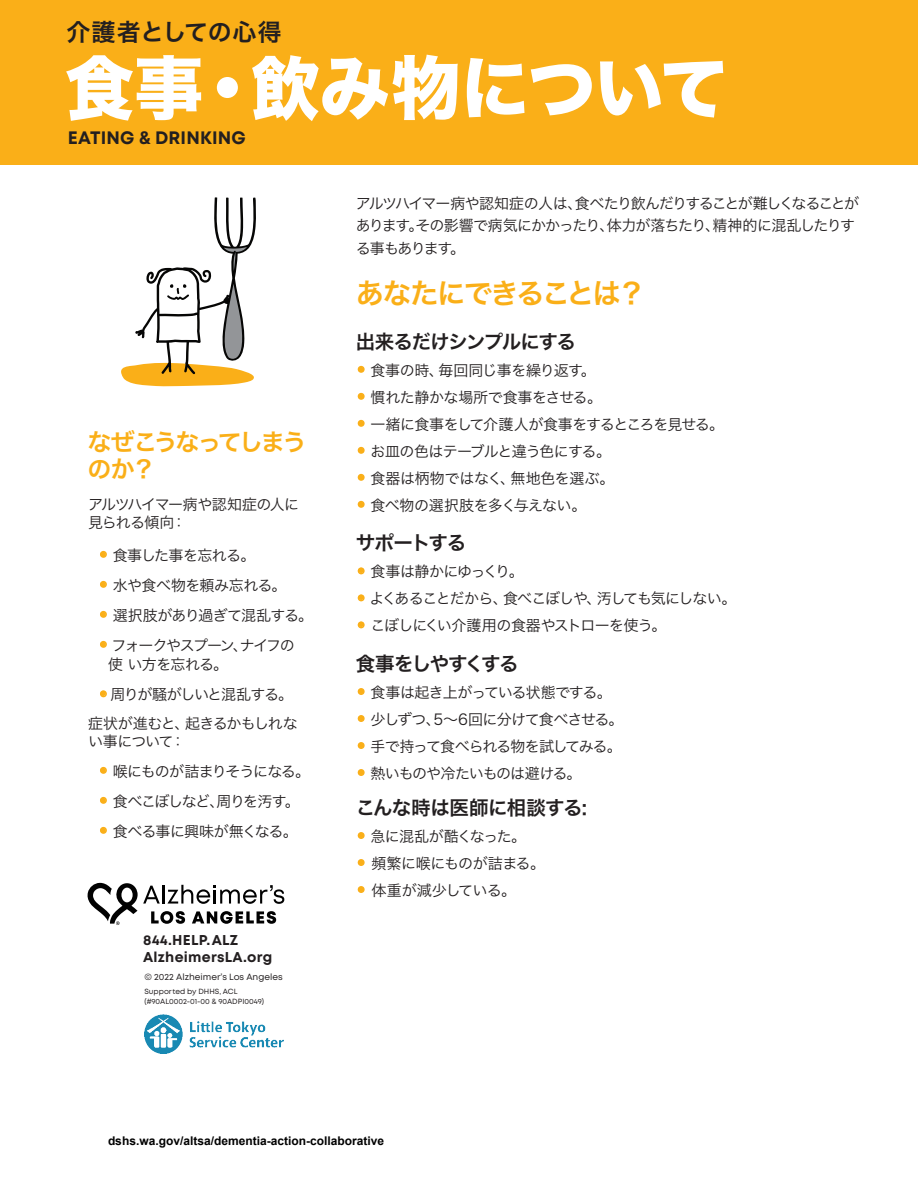
<style>
.page{position:relative;width:918px;height:1188px;background:#fff}
.page>*{position:absolute;margin:0;border:0;box-sizing:border-box;transform-origin:0 0}
.t1{font:69px "Hira Kaku Std W8";color:#fff}
.t2{font:28.5px "Hira Kaku Pro W6";letter-spacing:-.07em;color:#faaf18}
.t3{font:24px/27px "Hira Kaku Pro W6";letter-spacing:-.085em;color:#faaf18}
.t4{font:24px "Hira Kaku Pro W6";letter-spacing:.01em;color:#231f20}
.t5{font:19.5px "Hira Kaku Pro W6";letter-spacing:-.06em;color:#231f20}
.t6{font:19.5px "Hira Kaku Pro W6";letter-spacing:-.02em;color:#231f20}
.t7{font:700 18px "Mont";letter-spacing:.01em;color:#231f20}
.t8{font:15px/18px "Hira Kaku Pro W3";letter-spacing:-.055em;color:#231f20}
.t9{font:15px/22.5px "Hira Kaku Pro W3";letter-spacing:-.085em;color:#231f20}
.t10{font:15px "Hira Kaku Pro W3";letter-spacing:-.03em;color:#231f20}
.t11{font:15px "Hira Kaku Pro W3";letter-spacing:-.08em;color:#231f20}
.t12{font:15px "Hira Kaku Pro W3";letter-spacing:-.035em;color:#231f20}
.t13{font:15px "Hira Kaku Pro W3";letter-spacing:-.015em;color:#231f20}
.t14{font:15px "Hira Kaku Pro W3";letter-spacing:-.1em;color:#231f20}
.t15{font:15px "Hira Kaku Pro W3";letter-spacing:-.095em;color:#231f20}
.t16{font:15px "Hira Kaku Pro W3";letter-spacing:-.025em;color:#231f20}
.t17{font:700 14.25px/16.5px "Mont";letter-spacing:.02em;color:#231f20}
.t18{font:700 12px "Arial";color:#000}
.t19{font:9px "Mont";color:#231f20}
.t20{font:7.5px/10.5px "Mont";color:#231f20}
.s1{font-family:"Century Gothic";font-size:18px;color:#faaf18}
</style>
<div class="page">
<div style="left:0;top:0;width:918px;height:164px;background:#faaf18"></div>
<svg style="left:121px;top:197px;width:135px;height:189px"></svg>
<svg style="left:87px;top:883px;width:197px;height:42px"></svg>
<img style="left:144px;top:1015px;width:139px;height:39px">
<p class="t4" style="left:66px;top:10px;width:217px">介護者としての心得</p>
<p class="t1" style="left:65px;top:50px;width:665px">食事・飲み物について</p>
<p class="t7" style="left:68px;top:126px;width:180px">EATING &amp; DRINKING</p>
<p class="t3" style="left:88px;top:427px;width:220px">なぜこうなってしまうのか？</p>
<p class="t8" style="left:88px;top:494px;width:213px">アルツハイマー病や認知症の人に見られる傾向：</p>
<p class="t8" style="left:98px;top:545px;width:159px"><span class="s1">•</span> 食事した事を忘れる。</p>
<p class="t12" style="left:98px;top:572px;width:190px"><span class="s1">•</span> 水や食べ物を頼み忘れる。</p>
<p class="t8" style="left:98px;top:605px;width:217px"><span class="s1">•</span> 選択肢があり過ぎて混乱する。</p>
<p class="t14" style="left:98px;top:632px;width:198px"><span class="s1">•</span> フォークやスプーン、ナイフの</p>
<p class="t12" style="left:108px;top:651px;width:122px">使い方を忘れる。</p>
<p class="t8" style="left:88px;top:679px;width:211px;line-height:28.5px;text-align:center"><span class="s1">•</span> 周りが騒がしいと混乱する。症状が進むと、起きるかもしれな</p>
<p class="t8" style="left:88px;top:731px;width:99px">い事について：</p>
<p class="t8" style="left:98px;top:761px;width:214px"><span class="s1">•</span> 喉にものが詰まりそうになる。</p>
<p class="t15" style="left:98px;top:788px;width:203px"><span class="s1">•</span> 食べこぼしなど、周りを汚す。</p>
<p class="t8" style="left:98px;top:821px;width:201px"><span class="s1">•</span> 食べる事に興味が無くなる。</p>
<h5 class="t17" style="left:143px;top:932px;width:131px">844.HELP.ALZ<br>AlzheimersLA.org</h5>
<p class="t19" style="left:144px;top:972px;width:140px">© 2022 Alzheimer’s Los Angeles</p>
<p class="t20" style="left:144px;top:986px;width:121px">Supported by DHHS, ACL (#90AL0002-01-00 &amp; 90ADPI0049)</p>
<p class="t9" style="left:356px;top:191px;width:505px">アルツハイマー病や認知症の人は、食べたり飲んだりすることが難しくなることがあります。その影響で病気にかかったり、体力が落ちたり、精神的に混乱したりする事もあります。</p>
<p class="t2" style="left:356px;top:267px;width:292px">あなたにできることは？</p>
<h3 class="t5" style="left:356px;top:324px;width:222px">出来るだけシンプルにする</h3>
<p class="t10" style="left:356px;top:357px;width:242px"><span class="s1">•</span> 食事の時、毎回同じ事を繰り返す。</p>
<p class="t10" style="left:356px;top:384px;width:248px"><span class="s1">•</span> 慣れた静かな場所で食事をさせる。</p>
<p class="t8" style="left:356px;top:414px;width:370px"><span class="s1">•</span> 一緒に食事をして介護人が食事をするところを見せる。</p>
<p class="t8" style="left:356px;top:441px;width:257px"><span class="s1">•</span> お皿の色はテーブルと違う色にする。</p>
<p class="t13" style="left:356px;top:465px;width:260px"><span class="s1">•</span> 食器は柄物ではなく、無地色を選ぶ。</p>
<p class="t8" style="left:356px;top:495px;width:232px"><span class="s1">•</span> 食べ物の選択肢を多く与えない。</p>
<h3 class="t5" style="left:356px;top:526px;width:112px">サポートする</h3>
<p class="t8" style="left:356px;top:562px;width:170px"><span class="s1">•</span> 食事は静かにゆっくり。</p>
<p class="t11" style="left:356px;top:585px;width:382px"><span class="s1">•</span> よくあることだから、食べこぼしや、汚しても気にしない。</p>
<p class="t8" style="left:356px;top:616px;width:312px"><span class="s1">•</span> こぼしにくい介護用の食器やストローを使う。</p>
<h3 class="t5" style="left:356px;top:646px;width:164px">食事をしやすくする</h3>
<p class="t8" style="left:356px;top:682px;width:257px"><span class="s1">•</span> 食事は起き上がっている状態でする。</p>
<p class="t8" style="left:356px;top:709px;width:269px"><span class="s1">•</span> 少しずつ、5〜6回に分けて食べさせる。</p>
<p class="t8" style="left:356px;top:736px;width:268px"><span class="s1">•</span> 手で持って食べられる物を試してみる。</p>
<p class="t8" style="left:356px;top:763px;width:227px"><span class="s1">•</span> 熱いものや冷たいものは避ける。</p>
<h3 class="t6" style="left:356px;top:790px;width:233px">こんな時は医師に相談する:</h3>
<p class="t8" style="left:356px;top:826px;width:172px"><span class="s1">•</span> 急に混乱が酷くなった。</p>
<p class="t10" style="left:356px;top:850px;width:191px"><span class="s1">•</span> 頻繁に喉にものが詰まる。</p>
<p class="t16" style="left:356px;top:877px;width:162px"><span class="s1">•</span> 体重が減少している。</p>
<p class="t18" style="left:108px;top:1132px;width:278px">dshs.wa.gov/altsa/dementia-action-collaborative</p>
</div>
